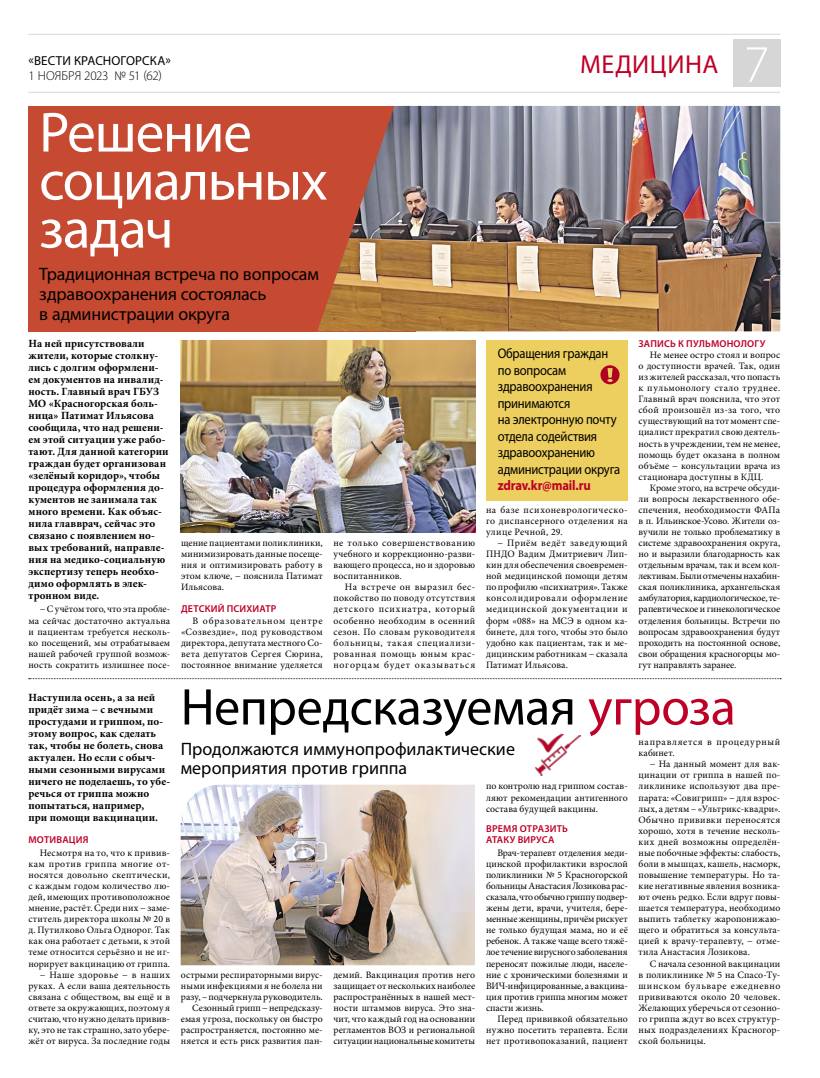
<style>
.page{position:relative;width:820px;height:1078px;background:#fff}
.page>*{position:absolute;margin:0;border:0;box-sizing:border-box;transform-origin:0 0}
.t1{font:57px/48px "Myriad Pro";letter-spacing:-.02em;color:#fff}
.t2{font:300 53px "Myriad Pro";color:#fff}
.t3{font:52px "Myriad Pro";letter-spacing:-.01em;color:#000}
.t4{font:26px "Myriad Pro";letter-spacing:.02em;color:#be0027}
.t5{font:18px/20px "Myriad Pro";letter-spacing:-.005em;color:#000}
.t6{font:14px/16.5px "Myriad Pro";letter-spacing:-.02em;color:#000;scale:.9 1}
.t7{font:700 14px "Myriad Pro";letter-spacing:-.015em;color:#be0027;scale:.9 1}
.t8{font:13px "Myriad Pro";letter-spacing:.01em;color:#000}
.t9{font:300 13px "Myriad Pro";letter-spacing:-.01em;color:#000}
.t10{font:700 11px/12px "Minion Pro";letter-spacing:.015em;color:#000}
.t11{font:600 10px/11px "Myriad Pro";letter-spacing:.015em;color:#be0027}
.t12{font:9.8px/11.1px "Minion Pro";letter-spacing:.015em;color:#000;text-align:justify}
.t13{font:9.8px/11.1px "Minion Pro";letter-spacing:.06em;color:#000}
.s1{color:#be0027}
</style>
<div class="page">
<hr style="left:28px;top:92px;width:752px;height:1px;background:#d6d6d6">
<hr style="left:28px;top:34px;width:752px;height:1px;background:#d6d6d6">
<div style="left:732px;top:40px;width:48px;height:47px;background:#d6d6d6"></div>
<div style="left:28px;top:106px;width:387px;height:225px;background:#c64a32"></div>
<img style="left:535px;top:733px;width:46px;height:43px">
<img style="left:317px;top:106px;width:463px;height:225px">
<img style="left:181px;top:340px;width:294px;height:192px">
<svg style="left:29px;top:678px;width:751px;height:1px"></svg>
<img style="left:181px;top:784px;width:293px;height:181px">
<div style="left:486px;top:340px;width:141px;height:160px;background:#edcf5f"></div>
<svg style="left:600px;top:365px;width:19px;height:19px"></svg>
<h3 class="t8" style="left:29px;top:53px;width:144px">«ВЕСТИ КРАСНОГОРСКА»</h3>
<h3 class="t9" style="left:28px;top:68px;width:135px">1 НОЯБРЯ 2023 № 51 (62)</h3>
<h3 class="t4" style="left:580px;top:48px;width:140px">МЕДИЦИНА</h3>
<h2 class="t2" style="left:743px;top:32px;width:27px">7</h2>
<h1 class="t1" style="left:39px;top:107px;width:290px">Решение социальных задач</h1>
<h3 class="t5" style="left:39px;top:264px;width:281px">Традиционная встреча по вопросам здравоохранения состоялась<br>в администрации округа</h3>
<p class="t10" style="left:28px;top:337px;width:142px">На ней присутствовали жители, которые столкну&shy;лись с долгим оформлени&shy;ем документов на инвалид&shy;ность. Главный врач ГБУЗ<br>МО «Красногорская боль&shy;ница» Патимат Ильясова сообщила, что над решени&shy;ем этой ситуации уже рабо&shy;тают. Для данной категории граждан будет организован «зелёный коридор», чтобы процедура оформления до&shy;кументов не занимала так много времени. Как объяс&shy;нила главврач, сейчас это связано с появлением но&shy;вых требований, направле&shy;ния на медико-социальную экспертизу теперь необхо&shy;димо оформлять в элек&shy;тронном виде.</p>
<p class="t12" style="left:28px;top:603px;width:143px;text-indent:11px">− С учётом того, что эта пробле&shy;ма сейчас достаточно актуальна и пациентам требуется несколь&shy;ко посещений, мы отрабатываем нашей рабочей группой возмож&shy;ность сократить излишнее посе-</p>
<p class="t12" style="left:181px;top:537px;width:143px">щение пациентами поликлиники, минимизировать данные посеще&shy;ния и оптимизировать работу в этом ключе, − пояснила Патимат Ильясова.</p>
<p class="t11" style="left:181px;top:603px;width:97px">ДЕТСКИЙ ПСИХИАТР</p>
<p class="t12" style="left:181px;top:614px;width:143px;text-indent:11px">В образовательном центре «Созвездие», под руководством директора, депутата местного Со&shy;вета депутатов Сергея Сюрина, постоянное внимание уделяется</p>
<p class="t12" style="left:333px;top:537px;width:143px">не только совершенствованию учебного и коррекционно-разви&shy;вающего процесса, но и здоровью воспитанников.</p>
<p class="t12" style="left:333px;top:581px;width:143px;text-indent:11px">На встрече он выразил бес&shy;покойство по поводу отсутствия детского психиатра, который особенно необходим в осенний сезон. По словам руководителя больницы, такая специализи&shy;рованная помощь юным крас&shy;ногорцам будет оказываться</p>
<h3 class="t6" style="left:497px;top:345px;width:138px">Обращения граждан по вопросам здравоохранения принимаются<br>на электронную почту отдела содействия здравоохранению администрации округа</h3>
<h3 class="t7" style="left:497px;top:476px;width:105px">zdrav.kr@mail.ru</h3>
<p class="t12" style="left:486px;top:504px;width:143px">на базе психоневрологическо&shy;го диспансерного отделения на улице Речной, 29.</p>
<p class="t12" style="left:486px;top:537px;width:143px;text-indent:11px">− Приём ведёт заведующий ПНДО Вадим Дмитриевич Лип&shy;кин для обеспечения своевремен&shy;ной медицинской помощи детям по профилю «психиатрия». Также консолидировали оформление медицинской документации и форм «088» на МСЭ в одном ка&shy;бинете, для того, чтобы это было удобно как пациентам, так и ме&shy;дицинским работникам − сказала Патимат Ильясова.</p>
<p class="t11" style="left:638px;top:338px;width:128px">ЗАПИСЬ К ПУЛЬМОНОЛОГУ</p>
<p class="t12" style="left:638px;top:349px;width:143px;text-indent:11px">Не менее остро стоял и вопрос о доступности врачей. Так, один из жителей рассказал, что попасть к пульмонологу стало труднее.<br>Главный врач пояснила, что этот сбой произошёл из-за того, что существующий на тот момент спе&shy;циалист прекратил свою деятель&shy;ность в учреждении, тем не менее, помощь будет оказана в полном объёме − консультации врача из стационара доступны в КДЦ.</p>
<p class="t12" style="left:638px;top:482px;width:143px;text-indent:11px">Кроме этого, на встрече обсуди&shy;ли вопросы лекарственного обе&shy;спечения, необходимости ФАПа в п. Ильинское-Усово. Жители оз&shy;вучили не только проблематику в системе здравоохранения округа, но и выразили благодарность как отдельным врачам, так и всем кол&shy;лективам. Были отмечены нахабин&shy;ская поликлиника, архангельская амбулатория, кардиологическое, те&shy;рапевтическое и гинекологическое отделения больницы. Встречи по вопросам здравоохранения будут проходить на постоянной основе, свои обращения красногорцы мо&shy;гут направлять заранее.</p>
<p class="t10" style="left:28px;top:691px;width:143px">Наступила осень, а за ней придёт зима − с вечными простудами и гриппом, по&shy;этому вопрос, как сделать так, чтобы не болеть, снова актуален. Но если с обыч&shy;ными сезонными вирусами ничего не поделаешь, то убе&shy;речься от гриппа можно попытаться, например,<br>при помощи вакцинации.</p>
<p class="t11" style="left:28px;top:833px;width:62px">МОТИВАЦИЯ</p>
<p class="t12" style="left:28px;top:847px;width:143px;text-align:right">Несмотря на то, что к привив&shy;кам против гриппа многие от&shy;носятся довольно скептически, с каждым годом количество лю&shy;дей, имеющих противоположное мнение, растёт. Среди них − заме&shy;ститель директора школы № 20 в д. Путилково Ольга Однорог. Так как она работает с детьми, к этой теме относится серьёзно и не иг&shy;норирует вакцинацию от гриппа. − Наше здоровье − в наших руках. А если ваша деятельность связана с обществом, вы ещё и в ответе за окружающих, поэтому я считаю, что нужно делать привив&shy;ку, это не так страшно, зато убере&shy;жёт от вируса. За последние годы</p>
<h3 class="t3" style="left:181px;top:674px;width:556px">Непредсказуемая <span class="s1">угроза</span></h3>
<h3 class="t5" style="left:181px;top:739px;width:336px;line-height:19px">Продолжаются иммунопрофилактические мероприятия против гриппа</h3>
<p class="t12" style="left:181px;top:968px;width:143px;text-align:right">острыми респираторными вирус&shy;ными инфекциями я не болела ни разу, – подчеркнула руководитель.<br>Сезонный грипп − непредсказу&shy;емая угроза, поскольку он быстро распространяется, постоянно ме&shy;няется и есть риск развития пан-</p>
<p class="t12" style="left:333px;top:968px;width:143px">демий. Вакцинация против него защищает от нескольких наиболее распространённых в нашей мест&shy;ности штаммов вируса. Это зна&shy;чит, что каждый год на основании регламентов ВОЗ и региональной ситуации национальные комитеты</p>
<p class="t12" style="left:486px;top:780px;width:143px">по контролю над гриппом состав&shy;ляют рекомендации антигенного состава будущей вакцины.</p>
<p class="t11" style="left:486px;top:822px;width:83px">ВРЕМЯ ОТРАЗИТЬ<br>АТАКУ ВИРУСА</p>
<p class="t12" style="left:486px;top:847px;width:143px;text-indent:11px">Врач-терапевт отделения меди&shy;цинской профилактики взрослой поликлиники № 5 Красногорской больницы Анастасия Лозикова рас&shy;сказала, что обычно гриппу подвер&shy;жены дети, врачи, учителя, бере&shy;менные женщины, причём рискует не только будущая мама, но и её ребенок. А также чаще всего тяжё&shy;лое течение вирусного заболевания переносят пожилые люди, населе&shy;ние с хроническими болезнями и ВИЧ-инфицированные, а вакцина&shy;ция против гриппа многим может спасти жизнь.</p>
<p class="t12" style="left:486px;top:1012px;width:143px;text-indent:11px">Перед прививкой обязательно нужно посетить терапевта. Если нет противопоказаний, пациент</p>
<p class="t13" style="left:638px;top:736px;width:143px">направляется в процедурный кабинет.</p>
<p class="t12" style="left:638px;top:758px;width:143px;text-indent:11px">− На данный момент для вак&shy;цинации от гриппа в нашей по&shy;ликлинике используют два пре&shy;парата: «Совигрипп» − для взрос&shy;лых, а детям – «Ультрикс-квадри».<br>Обычно прививки переносятся хорошо, хотя в течение несколь&shy;ких дней возможны определён&shy;ные побочные эффекты: слабость, боли в мышцах, кашель, насморк, повышение температуры. Но та&shy;кие негативные явления возника&shy;ют очень редко. Если вдруг повы&shy;шается температура, необходимо выпить таблетку жаропонижаю&shy;щего и обратиться за консульта&shy;цией к врачу-терапевту, − отме&shy;тила Анастасия Лозикова.</p>
<p class="t12" style="left:638px;top:957px;width:143px;text-indent:11px">С начала сезонной вакцинации в поликлинике № 5 на Спасо-Ту&shy;шинском бульваре ежедневно прививаются около 20 человек.<br>Желающих уберечься от сезонно&shy;го гриппа ждут во всех структур&shy;ных подразделениях Красногор&shy;ской больницы.</p>
</div>
